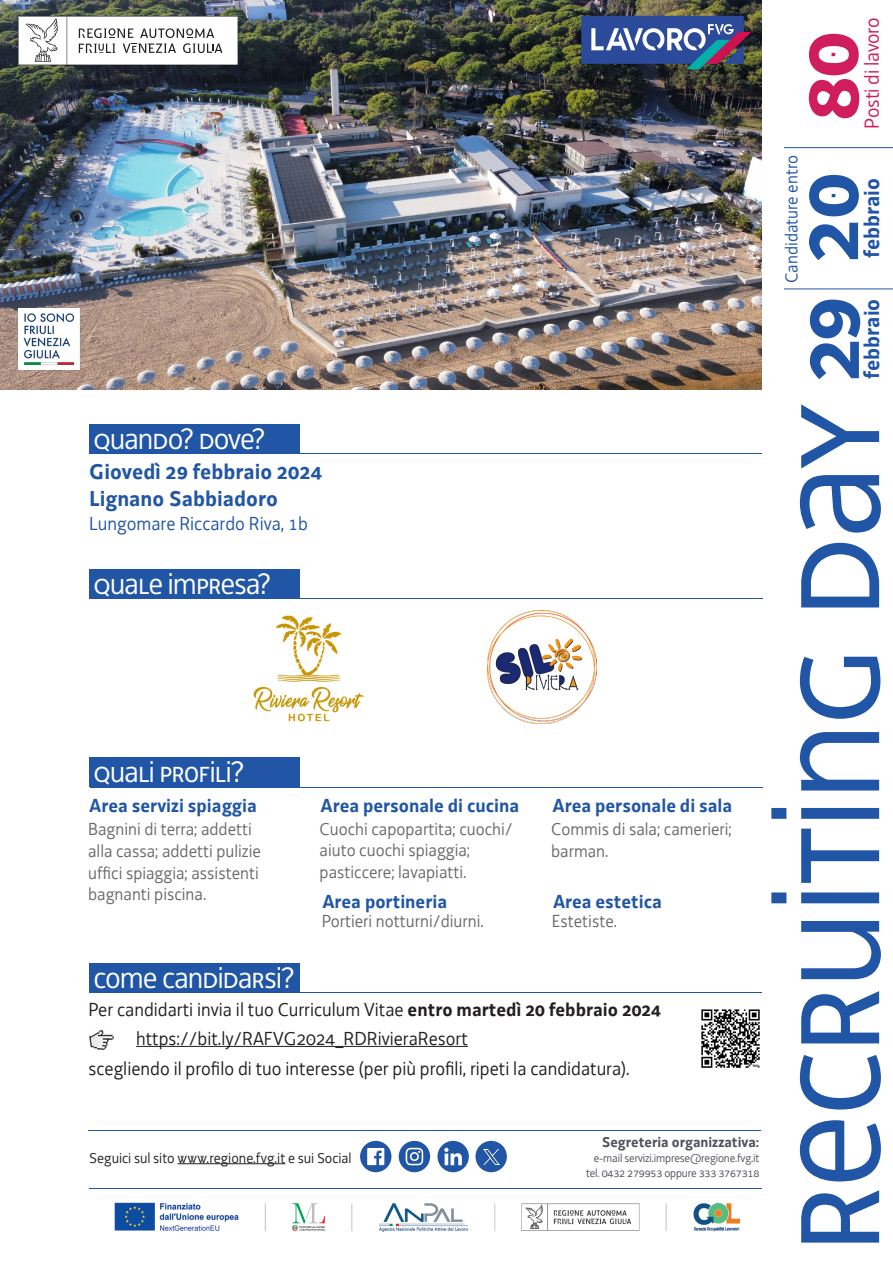
<style>
.page{position:relative;width:893px;height:1263px;background:#fff}
.page>*{position:absolute;margin:0;border:0;box-sizing:border-box;transform-origin:0 0}
.t1{font:162px "Decima UNI";letter-spacing:-.03em;color:#2155a5}
.t2{font:700 90px "Decima WE";color:#2155a5}
.t3{font:700 90px "Decima WE";color:#d01d5c}
.t4{font:31.5px "Decima UNI";letter-spacing:-.035em;color:#fff}
.t5{font:700 22.5px "Decima WE";color:#2156a4}
.t6{font:700 22.5px "Decima WE";color:#2155a5}
.t7{font:21px "Decima WE";letter-spacing:-.015em;color:#d01d5c}
.t8{font:19.5px "Decima WE";color:#231f20}
.t9{font:700 19.5px "Decima WE";color:#2156a4}
.t10{font:19.5px "Decima WE";color:#2156a4}
.testo_PROFILI_decima_12_14_4{font:18px/21.6px "Decima WE";color:#69696c}
.t11{font:18px "Decima WE";color:#2155a5}
.t12{font:15px "Decima WE";color:#231f20}
.t13{font:700 15px "Decima WE";color:#4f5258}
.t14{font:12px "Decima WE";letter-spacing:-.015em;color:#4f5258}
.s1{font-weight:700}
</style>
<div class="page">
<img style="left:0;top:0;width:761px;height:389px">
<div style="left:89px;top:424px;width:211px;height:30px;background:#2155a5"></div>
<hr style="left:89px;top:453px;width:673px;height:1px;background:#2155a5">
<hr style="left:784px;top:289px;width:109px;height:1px;background:#2155a5">
<hr style="left:784px;top:147px;width:109px;height:1px;background:#2155a5">
<hr style="left:90px;top:1188px;width:672px;height:1px;background:#2155a5">
<div style="left:89px;top:757px;width:211px;height:29px;background:#2155a5"></div>
<hr style="left:90px;top:787px;width:673px;height:1px;background:#2155a5">
<div style="left:89px;top:963px;width:211px;height:30px;background:#2155a5"></div>
<div style="left:89px;top:569px;width:211px;height:30px;background:#2155a5"></div>
<hr style="left:89px;top:1130px;width:672px;height:1px;background:#2155a5">
<hr style="left:89px;top:992px;width:673px;height:1px;background:#2155a5">
<hr style="left:90px;top:598px;width:673px;height:1px;background:#2155a5">
<img style="left:253px;top:615px;width:111px;height:107px">
<img style="left:89px;top:1030px;width:24px;height:19px">
<hr style="left:136px;top:1046px;width:332px;height:1px;background:#231f20">
<hr style="left:177px;top:1163px;width:108px;height:1px;background:#231f20">
<img style="left:14px;top:303px;width:68px;height:71px">
<img style="left:487px;top:611px;width:109px;height:112px">
<img style="left:701px;top:1009px;width:59px;height:59px">
<svg style="left:18px;top:16px;width:220px;height:49px"></svg>
<svg style="left:581px;top:16px;width:170px;height:53px;background:#506295"></svg>
<img style="left:114px;top:1202px;width:626px;height:30px">
<div style="left:437px;top:1141px;width:32px;height:31px;background:#2155a5;border-radius:50%"></div>
<svg style="left:444px;top:1148px;width:18px;height:17px"></svg>
<div style="left:399px;top:1141px;width:31px;height:31px;background:#2155a5;border-radius:50%"></div>
<svg style="left:406px;top:1148px;width:17px;height:17px"></svg>
<div style="left:360px;top:1141px;width:31px;height:31px;background:#2155a5;border-radius:50%"></div>
<svg style="left:367px;top:1148px;width:17px;height:17px"></svg>
<div style="left:475px;top:1141px;width:32px;height:31px;background:#2155a5;border-radius:50%"></div>
<img style="left:483px;top:1150px;width:16px;height:15px">
<p class="t4" style="left:94px;top:420px;width:174px">Quando? Dove?</p>
<p class="t5" style="left:89px;top:458px;width:234px">Giovedì 29 febbraio 2024</p>
<p class="t5" style="left:89px;top:485px;width:190px">Lignano Sabbiadoro</p>
<p class="t10" style="left:89px;top:512px;width:220px">Lungomare Riccardo Riva, 1b</p>
<p class="t4" style="left:94px;top:565px;width:179px">Quale impresa?</p>
<p class="t4" style="left:94px;top:753px;width:152px">Quali profili?</p>
<p class="t9" style="left:89px;top:793px;width:169px">Area servizi spiaggia</p>
<p class="testo_PROFILI_decima_12_14_4" style="left:88px;top:819px;width:174px">Bagnini di terra; addetti alla cassa; addetti pulizie uffici spiaggia; assistenti bagnanti piscina.</p>
<p class="t4" style="left:94px;top:959px;width:203px">Come candidarsi?</p>
<p class="t9" style="left:320px;top:794px;width:200px">Area personale di cucina</p>
<p class="t9" style="left:553px;top:794px;width:181px">Area personale di sala</p>
<p class="testo_PROFILI_decima_12_14_4" style="left:320px;top:818px;width:195px">Cuochi capopartita; cuochi/ aiuto cuochi spiaggia; pasticcere; lavapiatti.</p>
<p class="testo_PROFILI_decima_12_14_4" style="left:551px;top:819px;width:182px">Commis di sala; camerieri; barman.</p>
<p class="t9" style="left:322px;top:889px;width:126px">Area portineria</p>
<p class="testo_PROFILI_decima_12_14_4" style="left:322px;top:911px;width:163px">Portieri notturni/diurni.</p>
<p class="t9" style="left:553px;top:889px;width:111px">Area estetica</p>
<p class="testo_PROFILI_decima_12_14_4" style="left:552px;top:911px;width:67px">Estetiste.</p>
<p class="t8" style="left:88px;top:998px;width:574px">Per candidarti invia il tuo Curriculum Vitae <span class="s1">entro martedì 20 febbraio 2024</span></p>
<p class="t8" style="left:136px;top:1027px;width:333px">https://bit.ly/RAFVG2024_RDRivieraResort</p>
<p class="t8" style="left:88px;top:1057px;width:543px">scegliendo il profilo di tuo interesse (per più profili, ripeti la candidatura).</p>
<p class="t12" style="left:89px;top:1149px;width:264px">Seguici sul sito www.regione.fvg.it e sui Social</p>
<p class="t13" style="left:602px;top:1133px;width:159px">Segreteria organizzativa:</p>
<p class="t14" style="left:594px;top:1151px;width:167px">e-mail servizi.imprese@regione.fvg.it</p>
<p class="t14" style="left:586px;top:1166px;width:175px">tel. 0432 279953 oppure 333 3767318</p>
<p class="t7" style="left:860px;top:129px;width:113px;rotate:-90deg">Posti di lavoro</p>
<p class="t3" style="left:773px;top:121px;width:91px;rotate:-90deg">80</p>
<p class="t11" style="left:781px;top:283px;width:129px;rotate:-90deg">Candidature entro</p>
<p class="t2" style="left:773px;top:382px;width:211px;rotate:-90deg">29 20</p>
<p class="t6" style="left:858px;top:258px;width:81px;rotate:-90deg">febbraio</p>
<p class="t6" style="left:858px;top:379px;width:81px;rotate:-90deg">febbraio</p>
<p class="t1" style="left:730px;top:1253px;width:853px;rotate:-90deg">RECRUITING Day</p>
</div>
